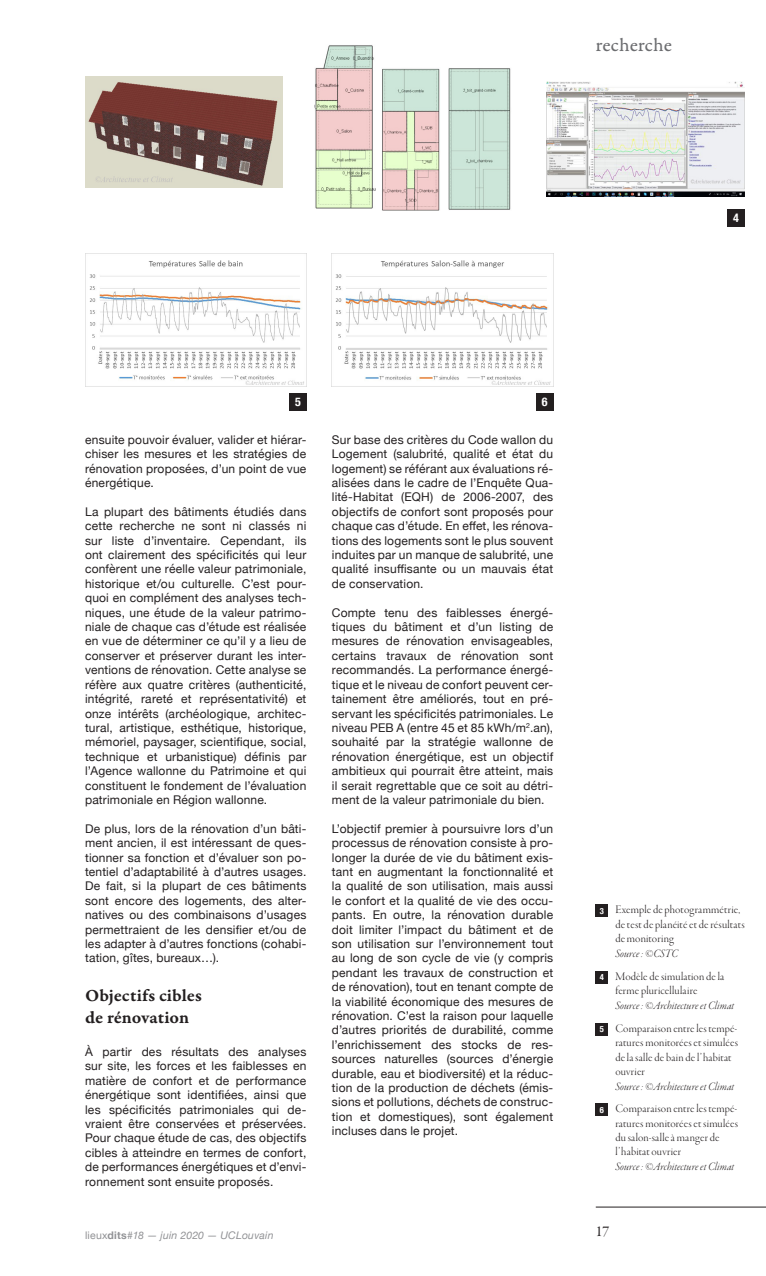
<style>
.page{position:relative;width:766px;height:1276px;background:#fff}
.page>*{position:absolute;margin:0;border:0;box-sizing:border-box;transform-origin:0 0}
.LD-rubrique{font:19.5px "Garamond Premr Pro Capt";letter-spacing:.005em;color:#6c6d70}
.LD-titre_paragraphe{font:18px/21.6px "Garamond Premr Pro Smbd Capt";color:#231f20}
.t1{font:15px "Garamond Premr Pro Subh";color:#231f20}
.LD-standard{font:12px/14.4px "Helvetica Neue";letter-spacing:.015em;color:#231f20;text-align:justify}
.LD-note_de_marge{font:12px/14.4px "Garamond Premr Pro Lt Disp";letter-spacing:.015em;color:#231f20}
.LD-note_de_marge-2{font:12px "Garamond Premr Pro Lt It Disp";letter-spacing:.01em;color:#231f20}
.LD-standard-2{font:700 condensed 12px "Helvetica Neue";color:#fff}
.t2{font:italic 10.5px "Helvetica Neue";letter-spacing:.02em;color:#919295}
.LD-standard-3{font:700 condensed 8.55px "Helvetica Neue";color:#fff}
.s1{font-style:normal}
.s2{font-weight:700;font-style:normal}
</style>
<div class="page">
<img style="left:85px;top:76px;width:198px;height:111px">
<img style="left:314px;top:45px;width:61px;height:164px">
<img style="left:382px;top:68px;width:58px;height:142px">
<img style="left:448px;top:68px;width:63px;height:142px">
<img style="left:546px;top:81px;width:198px;height:115px">
<img style="left:85px;top:253px;width:221px;height:133px">
<img style="left:332px;top:253px;width:221px;height:132px">
<hr style="left:595px;top:1206px;width:170px;height:1px;background:#231f20">
<div style="left:595px;top:904px;width:12px;height:13px;background:#231f20"></div>
<div style="left:595px;top:971px;width:12px;height:12px;background:#231f20"></div>
<div style="left:595px;top:1023px;width:12px;height:12px;background:#231f20"></div>
<div style="left:595px;top:1103px;width:12px;height:12px;background:#231f20"></div>
<div style="left:727px;top:209px;width:17px;height:17px;background:#231f20"></div>
<div style="left:289px;top:393px;width:17px;height:17px;background:#231f20"></div>
<div style="left:536px;top:393px;width:17px;height:17px;background:#231f20"></div>
<p class="LD-rubrique" style="left:595px;top:34px;width:78px">recherche</p>
<p class="LD-standard-2" style="left:733px;top:208px;width:7px">4</p>
<p class="LD-standard-2" style="left:295px;top:392px;width:7px">5</p>
<p class="LD-standard-2" style="left:541px;top:392px;width:7px">6</p>
<p class="LD-standard" style="left:85px;top:433px;width:223px">ensuite pouvoir évaluer, valider et hiérar&shy;chiser les mesures et les stratégies de rénovation proposées, d’un point de vue énergétique.</p>
<p class="LD-standard" style="left:85px;top:505px;width:223px">La plupart des bâtiments étudiés dans cette recherche ne sont ni classés ni sur liste d’inventaire. Cependant, ils ont clairement des spécificités qui leur confèrent une réelle valeur patrimoniale, historique et/ou culturelle. C’est pour&shy;quoi en complément des analyses tech&shy;niques, une étude de la valeur patrimo&shy;niale de chaque cas d’étude est réalisée en vue de déterminer ce qu’il y a lieu de conserver et préserver durant les inter&shy;ventions de rénovation. Cette analyse se réfère aux quatre critères (authenticité, intégrité, rareté et représentativité) et onze intérêts (archéologique, architec&shy;tural, artistique, esthétique, historique, mémoriel, paysager, scientifique, social, technique et urbanistique) définis par l’Agence wallonne du Patrimoine et qui constituent le fondement de l’évaluation patrimoniale en Région wallonne.</p>
<p class="LD-standard" style="left:85px;top:822px;width:223px">De plus, lors de la rénovation d’un bâti&shy;ment ancien, il est intéressant de ques&shy;tionner sa fonction et d’évaluer son po&shy;tentiel d’adaptabilité à d’autres usages.<br>De fait, si la plupart de ces bâtiments sont encore des logements, des alter&shy;natives ou des combinaisons d’usages permettraient de les densifier et/ou de les adapter à d’autres fonctions (cohabi&shy;tation, gîtes, bureaux…).</p>
<p class="LD-titre_paragraphe" style="left:85px;top:985px;width:118px">Objectifs cibles de rénovation</p>
<p class="LD-standard" style="left:85px;top:1045px;width:223px">À partir des résultats des analyses sur site, les forces et les faiblesses en matière de confort et de performance énergétique sont identifiées, ainsi que les spécificités patrimoniales qui de&shy;vraient être conservées et préservées.<br>Pour chaque étude de cas, des objectifs cibles à atteindre en termes de confort, de performances énergétiques et d’envi&shy;ronnement sont ensuite proposés.</p>
<p class="t2" style="left:85px;top:1227px;width:190px"><span class="s1">lieux</span><span class="s2">dits</span>#18 — juin 2020 — UCLouvain</p>
<p class="LD-standard" style="left:332px;top:433px;width:223px">Sur base des critères du Code wallon du Logement (salubrité, qualité et état du logement) se référant aux évaluations ré&shy;alisées dans le cadre de l’Enquête Qua&shy;lité-Habitat (EQH) de 2006-2007, des objectifs de confort sont proposés pour chaque cas d’étude. En effet, les rénova&shy;tions des logements sont le plus souvent induites par un manque de salubrité, une qualité insuffisante ou un mauvais état de conservation.</p>
<p class="LD-standard" style="left:332px;top:606px;width:223px">Compte tenu des faiblesses énergé&shy;tiques du bâtiment et d’un listing de mesures de rénovation envisageables, certains travaux de rénovation sont recommandés. La performance énergé&shy;tique et le niveau de confort peuvent cer&shy;tainement être améliorés, tout en pré&shy;servant les spécificités patrimoniales. Le niveau PEB A (entre 45 et 85 kWh/m<sup>2</sup>.an), souhaité par la stratégie wallonne de rénovation énergétique, est un objectif ambitieux qui pourrait être atteint, mais il serait regrettable que ce soit au détri&shy;ment de la valeur patrimoniale du bien.</p>
<p class="LD-standard" style="left:332px;top:822px;width:223px">L’objectif premier à poursuivre lors d’un processus de rénovation consiste à pro&shy;longer la durée de vie du bâtiment exis&shy;tant en augmentant la fonctionnalité et la qualité de son utilisation, mais aussi le confort et la qualité de vie des occu&shy;pants. En outre, la rénovation durable doit limiter l’impact du bâtiment et de son utilisation sur l’environnement tout au long de son cycle de vie (y compris pendant les travaux de construction et de rénovation), tout en tenant compte de la viabilité économique des mesures de rénovation. C’est la raison pour laquelle d’autres priorités de durabilité, comme l’enrichissement des stocks de res&shy;sources naturelles (sources d’énergie durable, eau et biodiversité) et la réduc&shy;tion de la production de déchets (émis&shy;sions et pollutions, déchets de construc&shy;tion et domestiques), sont également incluses dans le projet.</p>
<p class="LD-standard-3" style="left:599px;top:903px;width:6px">3</p>
<p class="LD-note_de_marge" style="left:615px;top:903px;width:131px">Exemple de photogrammétrie, de test de planéité et de résultats de monitoring</p>
<p class="LD-note_de_marge-2" style="left:615px;top:947px;width:64px">Source : ©CSTC</p>
<p class="LD-standard-3" style="left:599px;top:970px;width:6px">4</p>
<p class="LD-note_de_marge" style="left:615px;top:969px;width:110px">Modèle de simulation de la ferme pluricellulaire</p>
<p class="LD-note_de_marge-2" style="left:615px;top:999px;width:120px">Source : ©Architecture et Climat</p>
<p class="LD-standard-3" style="left:599px;top:1022px;width:6px">5</p>
<p class="LD-note_de_marge" style="left:615px;top:1021px;width:124px">Comparaison entre les tempé&shy;ratures monitorées et simulées de la salle de bain de l’habitat ouvrier</p>
<p class="LD-note_de_marge-2" style="left:615px;top:1079px;width:120px">Source : ©Architecture et Climat</p>
<p class="LD-standard-3" style="left:599px;top:1102px;width:6px">6</p>
<p class="LD-note_de_marge" style="left:615px;top:1101px;width:124px">Comparaison entre les tempé&shy;ratures monitorées et simulées du salon-salle à manger de l’habitat ouvrier</p>
<p class="LD-note_de_marge-2" style="left:615px;top:1160px;width:120px">Source : ©Architecture et Climat</p>
<p class="t1" style="left:595px;top:1223px;width:15px">17</p>
</div>
